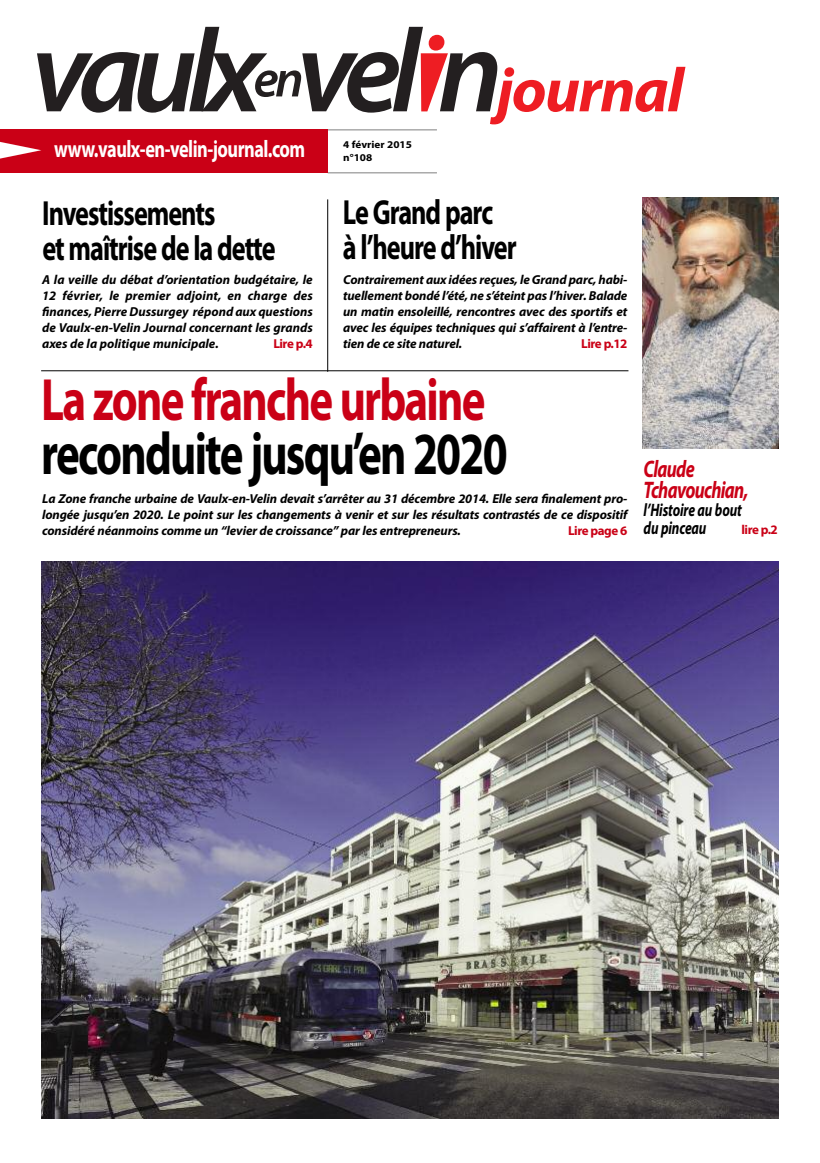
<style>
.page{position:relative;width:820px;height:1163px;background:#fff}
.page>*{position:absolute;margin:0;border:0;box-sizing:border-box;transform-origin:0 0}
.t1{font:700 60px "Myriad Pro";letter-spacing:-.04em;color:#000;scale:.75 1}
.t2{font:700 60px "Myriad Pro";letter-spacing:-.04em;color:#ca0016;scale:.75 1}
.t3{font:700 35px/35px "Myriad Pro";letter-spacing:-.04em;color:#000;scale:.75 1}
.t4{font:700 24px "Myriad Pro";letter-spacing:-.03em;color:#fff;scale:.76 1}
.t5{font:italic 700 24px/21px "Myriad Pro";letter-spacing:-.04em;color:#ca0016;scale:.75 1}
.t6{font:italic 700 18px/18px "Myriad Pro";letter-spacing:-.01em;color:#000;scale:.75 1}
.t7{font:italic 700 13px/16px "Myriad Pro";letter-spacing:-.01em;color:#000;text-align:justify}
.t8{font:700 13px "Myriad Pro";letter-spacing:-.035em;color:#ca0016}
.t9{font:700 10.4px "Myriad Pro";color:#000;scale:1.08 1}
</style>
<div class="page">
<hr style="left:327px;top:129px;width:110px;height:1px;background:#808080">
<hr style="left:327px;top:172px;width:110px;height:1px;background:#808080">
<div style="left:0;top:129px;width:327px;height:44px;background:#ca0016"></div>
<hr style="left:41px;top:370px;width:587px;height:1px;background:#000">
<hr style="left:327px;top:199px;width:1px;height:172px;background:#000">
<img style="left:642px;top:197px;width:136px;height:251px">
<svg style="left:37px;top:27px;width:648px;height:97px"></svg>
<img style="left:41px;top:561px;width:737px;height:557px">
<h3 class="t4" style="left:54px;top:140px;width:332px">www.vaulx-en-velin-journal.com</h3>
<p class="t9" style="left:343px;top:141px;width:65px">4 février 2015</p>
<p class="t9" style="left:343px;top:154px;width:28px">n°108</p>
<h2 class="t3" style="left:42px;top:198px;width:312px">Investissements<br>et maîtrise de la dette</h2>
<h2 class="t3" style="left:343px;top:197px;width:233px">Le Grand parc<br>à l’heure d’hiver</h2>
<p class="t7" style="left:42px;top:273px;width:272px">A la veille du débat d’orientation budgétaire, le 12 février, le premier adjoint, en charge des finances, Pierre Dussurgey répond aux questions de Vaulx-en-Velin Journal concernant les grands axes de la politique municipale.</p>
<p class="t8" style="left:273px;top:339px;width:41px">Lire p.4</p>
<p class="t7" style="left:343px;top:273px;width:286px">Contrairement aux idées reçues, le Grand parc, habi&shy;tuellement bondé l’été, ne s’éteint pas l’hiver. Balade un matin ensoleillé, rencontres avec des sportifs et avec les équipes techniques qui s’affairent à l’entre&shy;tien de ce site naturel.</p>
<p class="t8" style="left:581px;top:339px;width:48px">Lire p.12</p>
<h1 class="t2" style="left:41px;top:377px;width:594px">La zone franche urbaine</h1>
<h1 class="t1" style="left:41px;top:431px;width:623px">reconduite jusqu’en 2020</h1>
<p class="t7" style="left:42px;top:492px;width:586px">La Zone franche urbaine de Vaulx-en-Velin devait s’arrêter au 31 décembre 2014. Elle sera finalement pro&shy;longée jusqu’en 2020. Le point sur les changements à venir et sur les résultats contrastés de ce dispositif considéré néanmoins comme un “levier de croissance” par les entrepreneurs.</p>
<p class="t8" style="left:568px;top:526px;width:61px">Lire page 6</p>
<h3 class="t5" style="left:643px;top:460px;width:141px">Claude<br>Tchavouchian,</h3>
<h3 class="t6" style="left:643px;top:502px;width:132px">l’Histoire au bout du pinceau</h3>
<p class="t8" style="left:741px;top:525px;width:38px">lire p.2</p>
</div>
